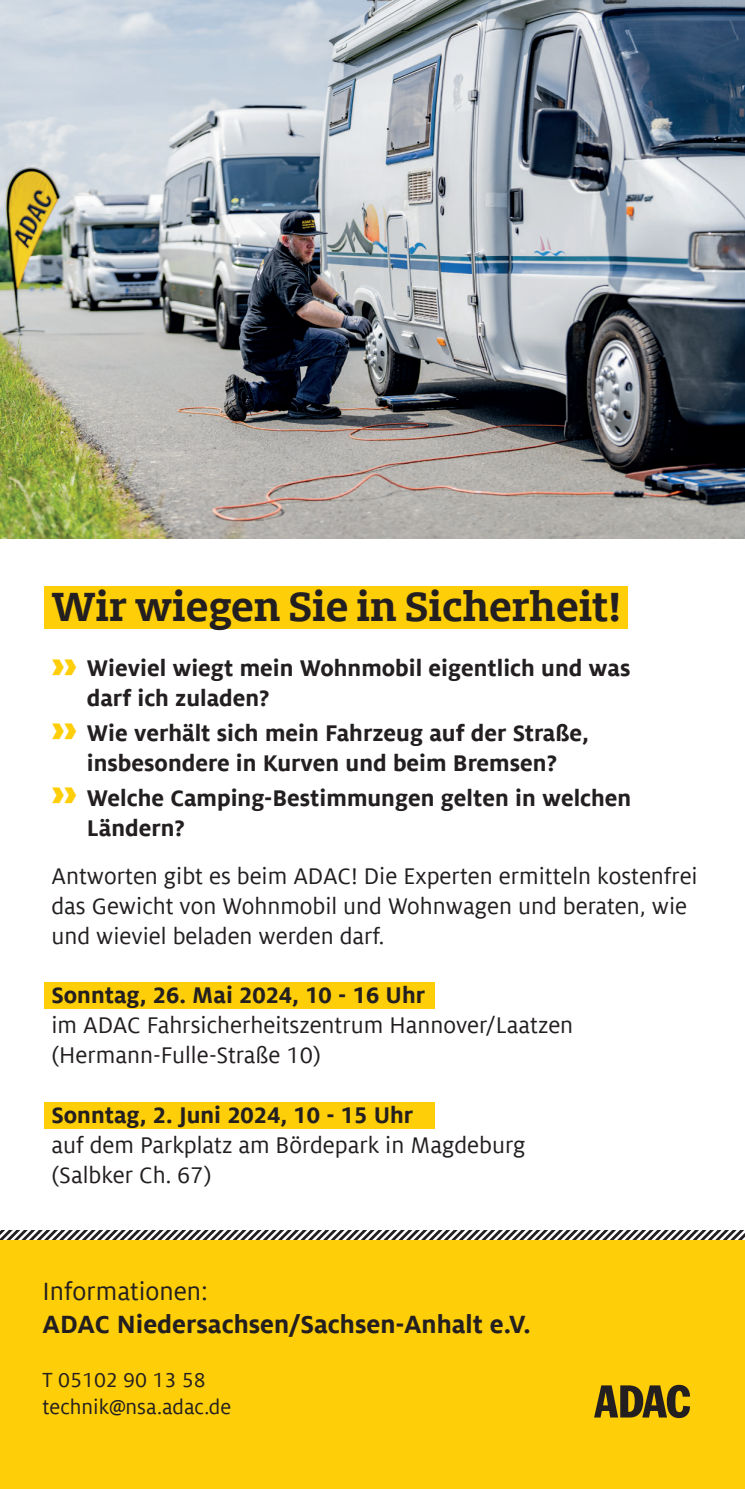
<style>
.page{position:relative;width:745px;height:1489px;background:#fff}
.page>*{position:absolute;margin:0;border:0;box-sizing:border-box;transform-origin:0 0}
.t1{font:700 45px "Milo Slab ADAC";color:#231f20}
.t2{font:900 40px/63.8px "Milo Slab ADAC";color:#fece08}
.t3{font:700 27.5px "Milo ADAC Offc";color:#231f20}
.t4{font:27.5px "Milo ADAC Offc";color:#231f20}
.t5{font:25px/30px "Milo ADAC Offc";color:#231f20}
.t6{font:700 25px/30px "Milo ADAC Offc";color:#231f20}
.t7{font:22.5px/27px "Milo ADAC Offc";color:#231f20}
</style>
<div class="page">
<div style="left:44px;top:981px;width:390px;height:27px;background:#fece08"></div>
<div style="left:44px;top:1102px;width:390px;height:27px;background:#fece08"></div>
<img style="left:0;top:0;width:744px;height:539px">
<svg style="left:0;top:1230px;width:744px;height:10px"></svg>
<div style="left:0;top:1240px;width:744px;height:248px;background:#fece08"></div>
<svg style="left:594px;top:1384px;width:95px;height:33px"></svg>
<div style="left:44px;top:586px;width:583px;height:42px;background:#fece08"></div>
<h1 class="t1" style="left:51px;top:577px;width:571px">Wir wiegen Sie in Sicherheit!</h1>
<p class="t6" style="left:87px;top:652px;width:544px">Wieviel wiegt mein Wohnmobil eigentlich und was darf ich zuladen?</p>
<p class="t6" style="left:87px;top:717px;width:503px">Wie verhält sich mein Fahrzeug auf der Straße, insbesondere in Kurven und beim Bremsen?</p>
<p class="t6" style="left:87px;top:782px;width:545px">Welche Camping-Bestimmungen gelten in welchen<br>Ländern?</p>
<p class="t5" style="left:51px;top:861px;width:647px">Antworten gibt es beim ADAC! Die Experten ermitteln kostenfrei das Gewicht von Wohnmobil und Wohnwagen und beraten, wie und wieviel beladen werden darf.</p>
<h2 class="t2" style="left:51px;top:630px;width:27px">››</h2>
<h2 class="t2" style="left:51px;top:694px;width:27px">›› ››</h2>
<p class="t6" style="left:51px;top:979px;width:375px">Sonntag, 26. Mai 2024, 10 - 16 Uhr</p>
<p class="t5" style="left:51px;top:1009px;width:523px">im ADAC Fahrsicherheitszentrum Hannover/Laatzen (Hermann-Fulle-Straße 10)</p>
<p class="t6" style="left:51px;top:1099px;width:363px">Sonntag, 2. Juni 2024, 10 - 15 Uhr</p>
<p class="t5" style="left:51px;top:1129px;width:475px">auf dem Parkplatz am Bördepark in Magdeburg (Salbker Ch. 67)</p>
<p class="t4" style="left:43px;top:1275px;width:167px">Informationen:</p>
<p class="t3" style="left:43px;top:1308px;width:489px">ADAC Niedersachsen/Sachsen-Anhalt e.V.</p>
<p class="t7" style="left:43px;top:1366px;width:190px">T 05102 90 13 58 technik@nsa.adac.de</p>
</div>
